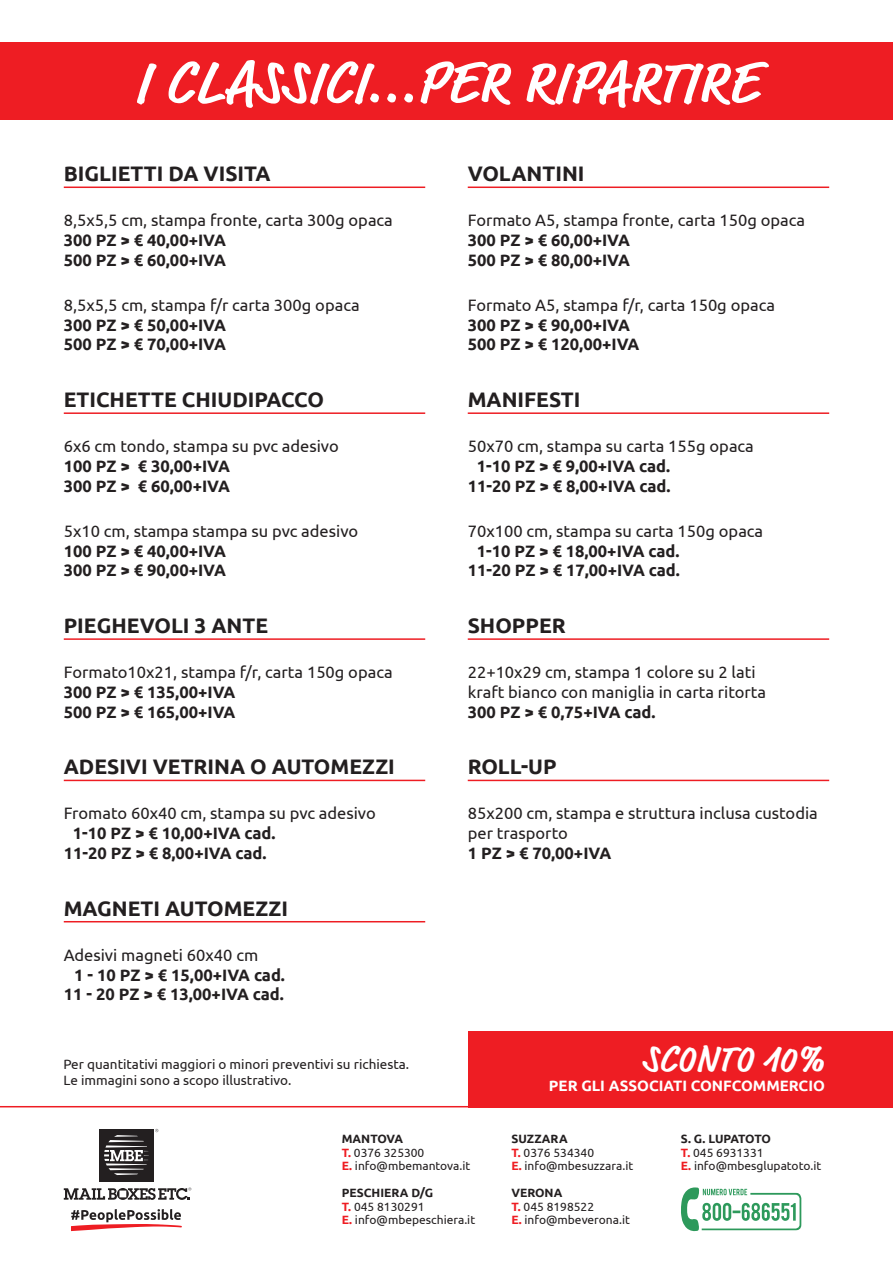
<style>
.page{position:relative;width:893px;height:1263px;background:#fff}
.page>*{position:absolute;margin:0;border:0;box-sizing:border-box;transform-origin:0 0}
.t1{font:700 60px "Market Pro";letter-spacing:.01em;color:#fff}
.t2{font:700 37.5px "Market Pro";letter-spacing:.01em;color:#fff}
.t3{font:700 21px "Ubuntu";color:#231f20}
.t4{font:16.5px/19.8px "Ubuntu";color:#231f20}
.t5{font:700 16.5px "Ubuntu";color:#231f20}
.t6{font:700 15px "Ubuntu";color:#fff}
.t7{font:13.5px/16.2px "Ubuntu";color:#231f20}
.t8{font:12px/13.5px "Ubuntu";color:#231f20}
.s1{font-weight:700}
.s2{font-weight:700;color:#ee1d23}
</style>
<div class="page">
<div style="left:99px;top:1129px;width:54px;height:52px;background:#231f20"></div>
<svg style="left:104px;top:1135px;width:45px;height:40px"></svg>
<svg style="left:64px;top:1187px;width:127px;height:13px"></svg>
<svg style="left:71px;top:1209px;width:111px;height:22px"></svg>
<svg style="left:681px;top:1187px;width:121px;height:44px"></svg>
<hr style="left:0;top:1106px;width:893px;height:1px;background:#ee1d23">
<div style="left:468px;top:1031px;width:425px;height:76px;background:#ee1d23"></div>
<hr style="left:64px;top:187px;width:361px;height:1px;background:#ee1d23">
<hr style="left:468px;top:187px;width:361px;height:1px;background:#ee1d23">
<hr style="left:64px;top:412px;width:361px;height:2px;background:#ee1d23">
<hr style="left:468px;top:412px;width:361px;height:2px;background:#ee1d23">
<hr style="left:64px;top:638px;width:361px;height:2px;background:#ee1d23">
<hr style="left:468px;top:638px;width:361px;height:2px;background:#ee1d23">
<hr style="left:64px;top:780px;width:361px;height:1px;background:#ee1d23">
<hr style="left:468px;top:780px;width:361px;height:1px;background:#ee1d23">
<div style="left:0;top:42px;width:893px;height:78px;background:#ee1d23"></div>
<hr style="left:64px;top:921px;width:361px;height:1px;background:#ee1d23">
<p class="t1" style="left:135px;top:40px;width:625px">I CLASSICI...PER RIPARTIRE</p>
<p class="t3" style="left:64px;top:161px;width:208px">BIGLIETTI DA VISITA</p>
<p class="t4" style="left:64px;top:210px;width:331px">8,5x5,5 cm, stampa fronte, carta 300g opaca</p>
<p class="t5" style="left:64px;top:230px;width:164px">300 PZ &gt; € 40,00+IVA</p>
<p class="t5" style="left:64px;top:250px;width:164px">500 PZ &gt; € 60,00+IVA</p>
<p class="t4" style="left:64px;top:295px;width:297px">8,5x5,5 cm, stampa f/r carta 300g opaca</p>
<p class="t5" style="left:64px;top:315px;width:164px">300 PZ &gt; € 50,00+IVA</p>
<p class="t5" style="left:64px;top:335px;width:164px">500 PZ &gt; € 70,00+IVA</p>
<p class="t3" style="left:64px;top:387px;width:262px">ETICHETTE CHIUDIPACCO</p>
<p class="t4" style="left:64px;top:436px;width:276px">6x6 cm tondo, stampa su pvc adesivo</p>
<p class="t5" style="left:64px;top:456px;width:168px">100 PZ &gt; € 30,00+IVA</p>
<p class="t5" style="left:64px;top:476px;width:168px">300 PZ &gt; € 60,00+IVA</p>
<p class="t4" style="left:64px;top:520px;width:296px">5x10 cm, stampa stampa su pvc adesivo</p>
<p class="t5" style="left:64px;top:541px;width:164px">100 PZ &gt; € 40,00+IVA</p>
<p class="t5" style="left:64px;top:560px;width:164px">300 PZ &gt; € 90,00+IVA</p>
<p class="t3" style="left:64px;top:613px;width:206px">PIEGHEVOLI 3 ANTE</p>
<p class="t4" style="left:64px;top:662px;width:330px">Formato10x21, stampa f/r, carta 150g opaca</p>
<p class="t5" style="left:64px;top:682px;width:173px">300 PZ &gt; € 135,00+IVA</p>
<p class="t5" style="left:64px;top:702px;width:173px">500 PZ &gt; € 165,00+IVA</p>
<p class="t3" style="left:64px;top:754px;width:333px">ADESIVI VETRINA O AUTOMEZZI</p>
<p class="t4" style="left:64px;top:803px;width:313px">Fromato 60x40 cm, stampa su pvc adesivo</p>
<p class="t5" style="left:73px;top:823px;width:204px">1-10 PZ &gt; € 10,00+IVA cad.</p>
<p class="t5" style="left:64px;top:843px;width:204px">11-20 PZ &gt; € 8,00+IVA cad.</p>
<p class="t3" style="left:64px;top:895px;width:226px">MAGNETI AUTOMEZZI</p>
<p class="t4" style="left:64px;top:944px;width:196px">Adesivi magneti 60x40 cm</p>
<p class="t5" style="left:74px;top:965px;width:212px">1 - 10 PZ &gt; € 15,00+IVA cad.</p>
<p class="t5" style="left:64px;top:984px;width:222px">11 - 20 PZ &gt; € 13,00+IVA cad.</p>
<p class="t7" style="left:64px;top:1055px;width:347px">Per quantitativi maggiori o minori preventivi su richiesta.<br>Le immagini sono a scopo illustrativo.</p>
<p class="t3" style="left:468px;top:161px;width:118px">VOLANTINI</p>
<p class="t4" style="left:468px;top:210px;width:339px">Formato A5, stampa fronte, carta 150g opaca</p>
<p class="t5" style="left:468px;top:230px;width:164px">300 PZ &gt; € 60,00+IVA</p>
<p class="t5" style="left:468px;top:250px;width:164px">500 PZ &gt; € 80,00+IVA</p>
<p class="t4" style="left:468px;top:295px;width:309px">Formato A5, stampa f/r, carta 150g opaca</p>
<p class="t5" style="left:468px;top:315px;width:164px">300 PZ &gt; € 90,00+IVA</p>
<p class="t5" style="left:468px;top:335px;width:173px">500 PZ &gt; € 120,00+IVA</p>
<p class="t3" style="left:468px;top:387px;width:114px">MANIFESTI</p>
<p class="t4" style="left:468px;top:436px;width:288px">50x70 cm, stampa su carta 155g opaca</p>
<p class="t5" style="left:477px;top:456px;width:195px">1-10 PZ &gt; € 9,00+IVA cad.</p>
<p class="t5" style="left:468px;top:476px;width:204px">11-20 PZ &gt; € 8,00+IVA cad.</p>
<p class="t4" style="left:468px;top:520px;width:297px">70x100 cm, stampa su carta 150g opaca</p>
<p class="t5" style="left:477px;top:541px;width:204px">1-10 PZ &gt; € 18,00+IVA cad.</p>
<p class="t5" style="left:468px;top:560px;width:214px">11-20 PZ &gt; € 17,00+IVA cad.</p>
<p class="t3" style="left:468px;top:613px;width:100px">SHOPPER</p>
<p class="t4" style="left:468px;top:662px;width:289px">22+10x29 cm, stampa 1 colore su 2 lati</p>
<p class="t4" style="left:468px;top:682px;width:300px">kraft bianco con maniglia in carta ritorta</p>
<p class="t5" style="left:468px;top:702px;width:189px">300 PZ &gt; € 0,75+IVA cad.</p>
<p class="t3" style="left:468px;top:754px;width:90px">ROLL-UP</p>
<p class="t4" style="left:468px;top:803px;width:352px">85x200 cm, stampa e struttura inclusa custodia per trasporto</p>
<p class="t5" style="left:468px;top:843px;width:145px">1 PZ &gt; € 70,00+IVA</p>
<h2 class="t2" style="left:642px;top:1032px;width:184px">SCONTO 10%</h2>
<p class="t6" style="left:549px;top:1077px;width:277px">PER GLI ASSOCIATI CONFCOMMERCIO</p>
<p class="t8" style="left:342px;top:1132px;width:130px"><span class="s1">MANTOVA<br></span><span class="s2">T.</span> 0376 325300<br><span class="s2">E.</span> info@mbemantova.it</p>
<p class="t8" style="left:342px;top:1186px;width:135px"><span class="s1">PESCHIERA D/G<br></span><span class="s2">T.</span> 045 8130291<br><span class="s2">E.</span> info@mbepeschiera.it</p>
<p class="t8" style="left:511px;top:1132px;width:123px"><span class="s1">SUZZARA<br></span><span class="s2">T.</span> 0376 534340<br><span class="s2">E.</span> info@mbesuzzara.it</p>
<p class="t8" style="left:511px;top:1186px;width:120px"><span class="s1">VERONA<br></span><span class="s2">T.</span> 045 8198522<br><span class="s2">E.</span> info@mbeverona.it</p>
<p class="t8" style="left:681px;top:1132px;width:142px"><span class="s1">S. G. LUPATOTO<br></span><span class="s2">T.</span> 045 6931331<br><span class="s2">E.</span> info@mbesglupatoto.it</p>
</div>
